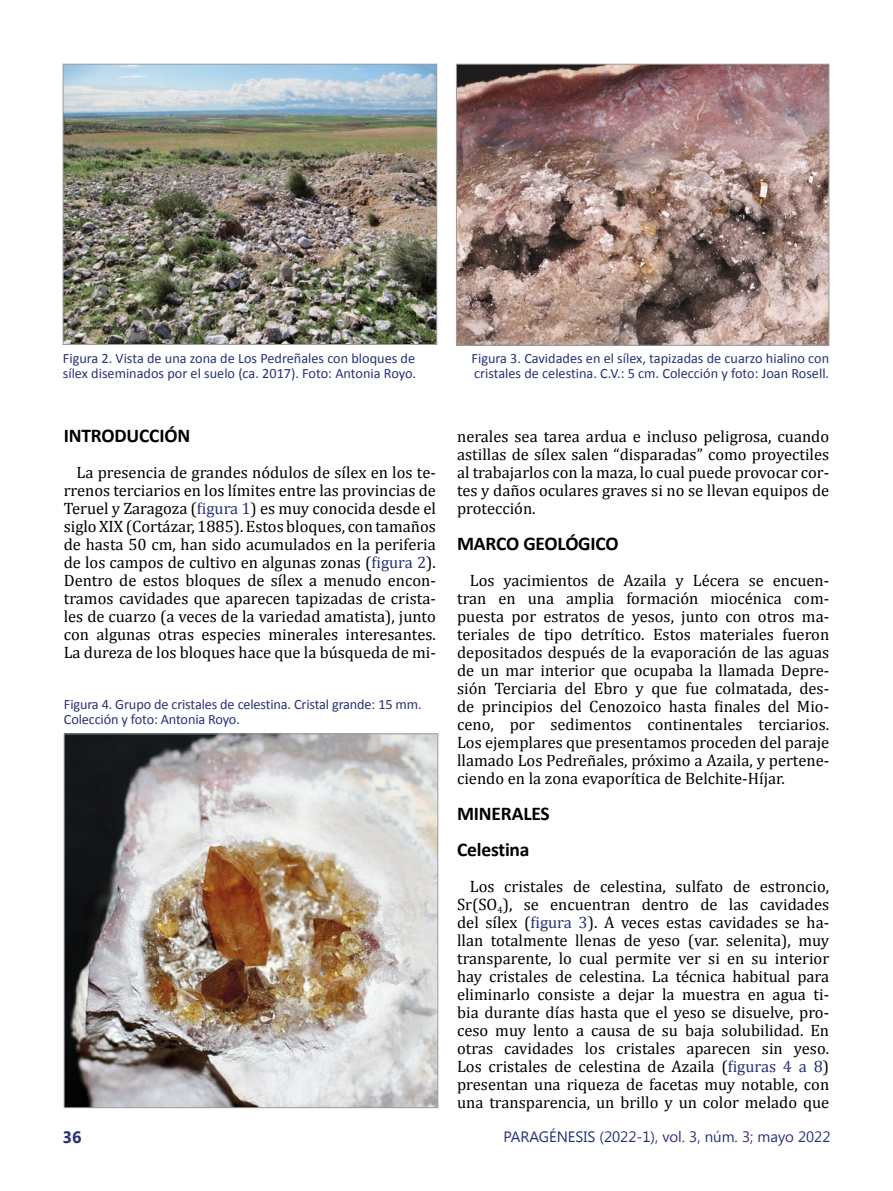
<style>
.page{position:relative;width:893px;height:1191px;background:#fff}
.page>*{position:absolute;margin:0;border:0;box-sizing:border-box;transform-origin:0 0}
.Párrafo_2_columnas{font:700 19.5px "Calibri";letter-spacing:-.01em;color:#000}
.Párrafo_2_columnas-2{font:16.5px/18px "Cambria";color:#000;text-align:justify}
.t1{font:700 16.5px "Segoe UI";color:#283277}
.t2{font:15px "Segoe UI";color:#283277}
.pie_foto_artículo_ve{font:14.25px/15px "Calibri";color:#283277}
.s1{color:#283277}
</style>
<div class="page">
<img style="left:65px;top:66px;width:370px;height:277px">
<div style="left:63px;top:64px;width:374px;height:281px;border:1px solid #9d9d9c"></div>
<img style="left:458px;top:66px;width:369px;height:278px">
<div style="left:456px;top:64px;width:373px;height:282px;border:1px solid #9d9d9c"></div>
<img style="left:66px;top:735px;width:370px;height:371px">
<div style="left:64px;top:733px;width:374px;height:375px;border:1px solid #9d9d9c"></div>
<p class="pie_foto_artículo_ve" style="left:63px;top:351px;width:355px">Figura 2. Vista de una zona de Los Pedreñales con bloques de sílex diseminados por el suelo (ca. 2017). Foto: Antonia Royo.</p>
<p class="pie_foto_artículo_ve" style="left:472px;top:351px;width:359px">Figura 3. Cavidades en el sílex, tapizadas de cuarzo hialino con cristales de celestina. C.V.: 5 cm. Colección y foto: Joan Rosell.</p>
<p class="Párrafo_2_columnas" style="left:64px;top:423px;width:128px">INTRODUCCIÓN</p>
<p class="Párrafo_2_columnas-2" style="left:64px;top:463px;width:374px;text-indent:13px">La presencia de grandes nódulos de sílex en los te&shy;rrenos terciarios en los límites entre las provincias de Teruel y Zaragoza (<span class="s1">figura 1</span>) es muy conocida desde el siglo XIX (Cortázar, 1885). Estos bloques, con tamaños de hasta 50 cm, han sido acumulados en la periferia de los campos de cultivo en algunas zonas (<span class="s1">figura 2</span>).<br>Dentro de estos bloques de sílex a menudo encon&shy;tramos cavidades que aparecen tapizadas de crista&shy;les de cuarzo (a veces de la variedad amatista), junto con algunas otras especies minerales interesantes.<br>La dureza de los bloques hace que la búsqueda de mi-</p>
<p class="pie_foto_artículo_ve" style="left:64px;top:697px;width:359px">Figura 4. Grupo de cristales de celestina. Cristal grande: 15 mm.<br>Colección y foto: Antonia Royo.</p>
<p class="Párrafo_2_columnas-2" style="left:457px;top:427px;width:374px">nerales sea tarea ardua e incluso peligrosa, cuando astillas de sílex salen “disparadas” como proyectiles al trabajarlos con la maza, lo cual puede provocar cor&shy;tes y daños oculares graves si no se llevan equipos de protección.</p>
<p class="Párrafo_2_columnas" style="left:457px;top:531px;width:163px">MARCO GEOLÓGICO</p>
<p class="Párrafo_2_columnas-2" style="left:457px;top:571px;width:374px;text-indent:13px">Los yacimientos de Azaila y Lécera se encuen&shy;tran en una amplia formación miocénica com&shy;puesta por estratos de yesos, junto con otros ma&shy;teriales de tipo detrítico. Estos materiales fueron depositados después de la evaporación de las aguas de un mar interior que ocupaba la llamada Depre&shy;sión Terciaria del Ebro y que fue colmatada, des&shy;de principios del Cenozoico hasta finales del Mio&shy;ceno, por sedimentos continentales terciarios.<br>Los ejemplares que presentamos proceden del paraje llamado Los Pedreñales, próximo a Azaila, y pertene&shy;ciendo en la zona evaporítica de Belchite-Híjar.</p>
<p class="Párrafo_2_columnas" style="left:457px;top:801px;width:94px">MINERALES</p>
<p class="Párrafo_2_columnas" style="left:457px;top:837px;width:74px">Celestina</p>
<p class="Párrafo_2_columnas-2" style="left:457px;top:877px;width:374px;text-indent:13px">Los cristales de celestina, sulfato de estroncio, Sr(SO<sub>4</sub>), se encuentran dentro de las cavidades del sílex (<span class="s1">figura 3</span>). A veces estas cavidades se ha&shy;llan totalmente llenas de yeso (var. selenita), muy transparente, lo cual permite ver si en su interior hay cristales de celestina. La técnica habitual para eliminarlo consiste a dejar la muestra en agua ti&shy;bia durante días hasta que el yeso se disuelve, pro&shy;ceso muy lento a causa de su baja solubilidad. En otras cavidades los cristales aparecen sin yeso.<br>Los cristales de celestina de Azaila (<span class="s1">figuras 4 a 8</span>) presentan una riqueza de facetas muy notable, con una transparencia, un brillo y un color melado que</p>
<p class="t1" style="left:63px;top:1125px;width:20px">36</p>
<p class="t2" style="left:503px;top:1126px;width:328px">PARAGÉNESIS (2022-1), vol. 3, núm. 3; mayo 2022</p>
</div>
